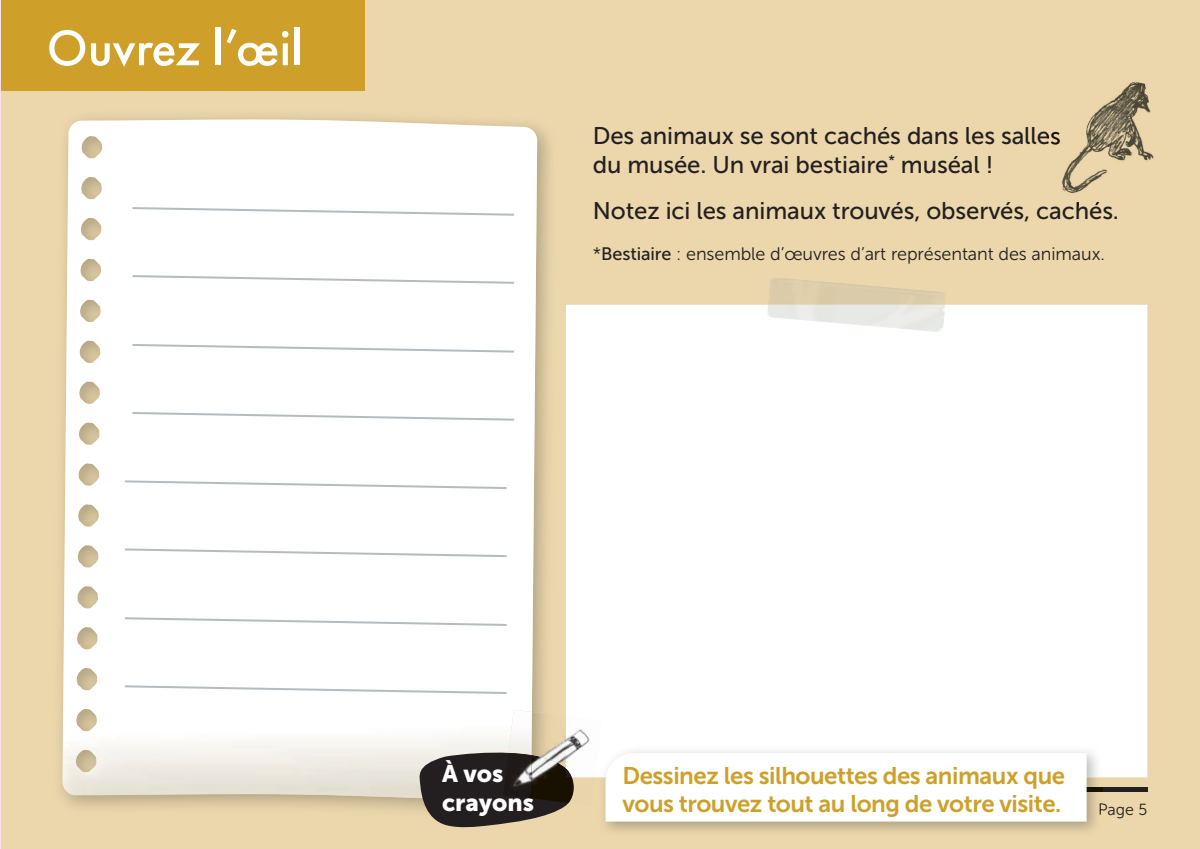
<style>
.page{position:relative;width:1200px;height:849px;background:#fff}
.page>*{position:absolute;margin:0;border:0;box-sizing:border-box;transform-origin:0 0}
.t1{font:500 52px "Futura PT";color:#fff}
.t2{font:24px/28.8px "Museo Sans 500";letter-spacing:-.005em;color:#231f20}
.t3{font:24px/28.8px "Museo Sans 700";letter-spacing:-.02em;color:#cea029}
.t4{font:24px/28.8px "Museo Sans 900";color:#fff}
.t5{font:18px "Museo Sans 300";letter-spacing:-.005em;color:#231f20}
.t6{font:16px "Museo Sans 300";color:#231f20}
.s1{font-family:"Museo Sans 500"}
</style>
<div class="page">
<hr style="left:0;top:0;width:1px;height:848px;background:#fae1e8">
<div style="left:1px;top:0;width:1198px;height:848px;background:#ecd7ac"></div>
<div style="left:1px;top:0;width:363px;height:91px;background:#cea029"></div>
<div style="left:566px;top:304px;width:580px;height:472px;background:#fff"></div>
<img style="left:766px;top:278px;width:180px;height:54px">
<hr style="left:1073px;top:787px;width:73px;height:4px;background:#231f20">
<img style="left:89px;top:117px;width:461px;height:62px">
<img style="left:115px;top:797px;width:299px;height:14px">
<div style="left:64px;top:119px;width:473px;height:476px;background:#fff"></div>
<img style="left:62px;top:594px;width:471px;height:203px">
<svg style="left:130px;top:206px;width:386px;height:11px"></svg>
<svg style="left:123px;top:479px;width:385px;height:11px"></svg>
<svg style="left:130px;top:343px;width:386px;height:10px"></svg>
<svg style="left:123px;top:616px;width:385px;height:10px"></svg>
<svg style="left:130px;top:274px;width:386px;height:11px"></svg>
<svg style="left:123px;top:547px;width:385px;height:11px"></svg>
<svg style="left:130px;top:411px;width:386px;height:10px"></svg>
<svg style="left:123px;top:684px;width:385px;height:10px"></svg>
<img style="left:1053px;top:82px;width:101px;height:111px">
<img style="left:1047px;top:127px;width:13px;height:17px">
<img style="left:1076px;top:202px;width:24px;height:4px">
<img style="left:598px;top:745px;width:503px;height:87px">
<img style="left:1086px;top:787px;width:15px;height:4px">
<svg style="left:1099px;top:803px;width:2px;height:14px"></svg>
<div style="left:605px;top:752px;width:481px;height:69px;background:#fff"></div>
<img style="left:557px;top:714px;width:38px;height:64px">
<img style="left:566px;top:715px;width:36px;height:61px">
<img style="left:508px;top:709px;width:24px;height:38px">
<svg style="left:414px;top:747px;width:162px;height:81px"></svg>
<h1 class="t1" style="left:47px;top:17px;width:257px">Ouvrez l’œil</h1>
<p class="t2" style="left:592px;top:122px;width:469px">Des animaux se sont cachés dans les salles du musée. Un vrai bestiaire<sup>*</sup> muséal !</p>
<p class="t2" style="left:592px;top:196px;width:527px">Notez ici les animaux trouvés, observés, cachés.</p>
<p class="t5" style="left:592px;top:244px;width:513px">*<span class="s1">Bestiaire</span> : ensemble d’œuvres d’art représentant des animaux.</p>
<p class="t4" style="left:442px;top:758px;width:93px">À vos crayons</p>
<p class="t3" style="left:622px;top:760px;width:444px">Dessinez les silhouettes des animaux que vous trouvez tout au long de votre visite.</p>
<p class="t6" style="left:1097px;top:800px;width:51px">Page 5</p>
</div>
